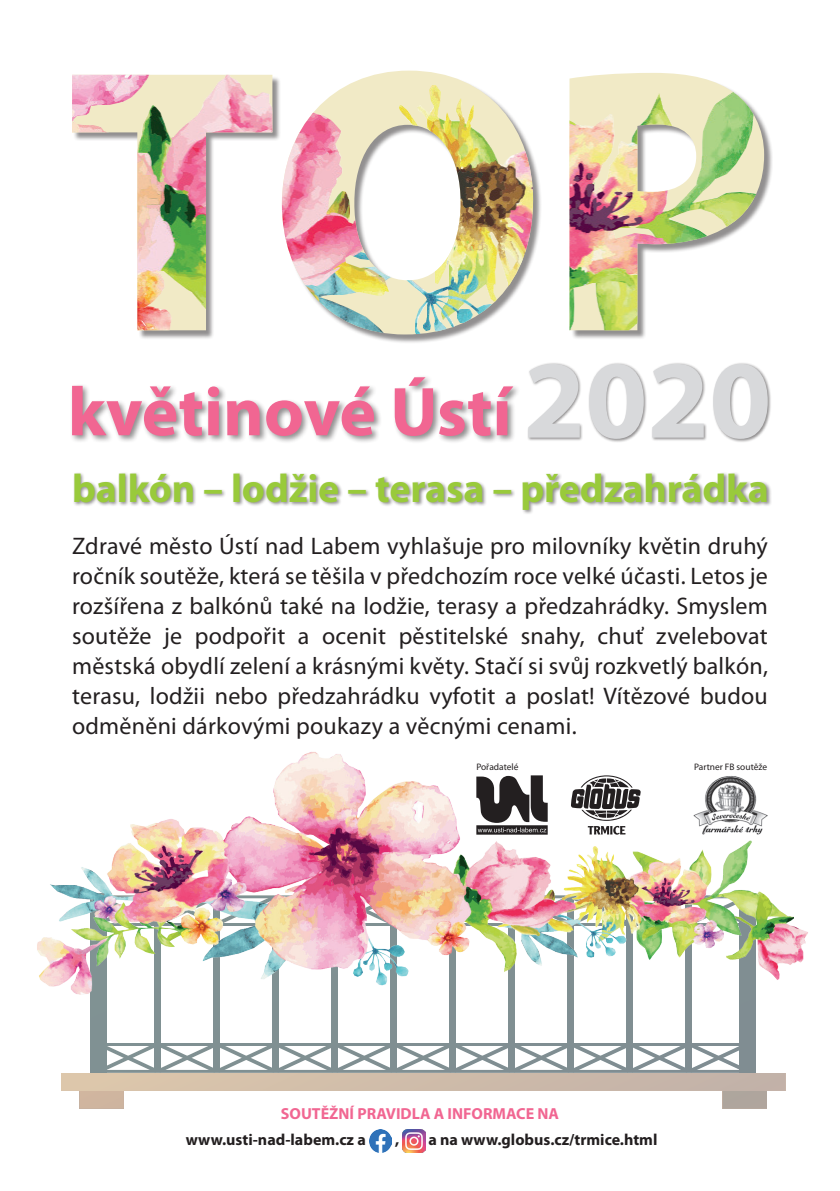
<style>
.page{position:relative;width:840px;height:1191px;background:#fff}
.page>*{position:absolute;margin:0;border:0;box-sizing:border-box;transform-origin:0 0}
.t1{font:700 69.6px "Myriad Pro";color:#f16692}
.t2{font:700 40px "Myriad Pro";letter-spacing:-.005em;color:#99ca3b}
.t3{font:24px/30px "Myriad Pro";letter-spacing:.01em;color:#231f20;text-align:justify}
.t4{font:700 16px "Myriad Pro";color:#231f20}
.t5{font:700 16px "Myriad Pro";color:#f16692}
.t6{font:9.4px "Myriad Pro";color:#231f20}
.s1{font-size:111.6px;color:#d8d9db}
</style>
<div class="page">
<svg style="left:90px;top:998px;width:665px;height:45px"></svg>
<svg style="left:61px;top:1043px;width:724px;height:65px"></svg>
<img style="left:37px;top:752px;width:771px;height:246px">
<div style="left:73px;top:72px;width:700px;height:271px;background:#231f20;opacity:.5"></div>
<img style="left:72px;top:71px;width:691px;height:263px">
<div style="left:70px;top:375px;width:450px;height:69px;background:#231f20;opacity:.5"></div>
<div style="left:526px;top:362px;width:244px;height:80px;background:#231f20;opacity:.5"></div>
<div style="left:73px;top:472px;width:698px;height:42px;background:#231f20;opacity:.5"></div>
<svg style="left:476px;top:775px;width:71px;height:59px"></svg>
<img style="left:693px;top:776px;width:73px;height:58px">
<svg style="left:570px;top:775px;width:70px;height:59px"></svg>
<img style="left:369px;top:1129px;width:22px;height:23px">
<img style="left:402px;top:1129px;width:23px;height:23px">
<h1 class="t1" style="left:68px;top:366px;width:704px">květinové Ústí <span class="s1">2020</span></h1>
<h2 class="t2" style="left:72px;top:462px;width:698px">balkón – lodžie – terasa – předzahrádka</h2>
<p class="t3" style="left:72px;top:530px;width:697px">Zdravé město Ústí nad Labem vyhlašuje pro milovníky květin druhý ročník soutěže, která se těšila v předchozím roce velké účasti. Letos je rozšířena z balkónů také na lodžie, terasy a předzahrádky. Smyslem soutěže je podpořit a ocenit pěstitelské snahy, chuť zvelebovat městská obydlí zelení a krásnými květy. Stačí si svůj rozkvetlý balkón, terasu, lodžii nebo předzahrádku vyfotit a poslat! Vítězové budou odměněni dárkovými poukazy a věcnými cenami.</p>
<p class="t6" style="left:476px;top:761px;width:44px">Pořadatelé</p>
<p class="t6" style="left:693px;top:761px;width:74px">Partner FB soutěže</p>
<p class="t5" style="left:281px;top:1103px;width:279px">SOUTĚŽNÍ PRAVIDLA A INFORMACE NA</p>
<p class="t4" style="left:186px;top:1129px;width:181px">www.usti-nad-labem.cz a</p>
<p class="t4" style="left:395px;top:1129px;width:6px">,</p>
<p class="t4" style="left:428px;top:1129px;width:230px">a na www.globus.cz/trmice.html</p>
</div>
